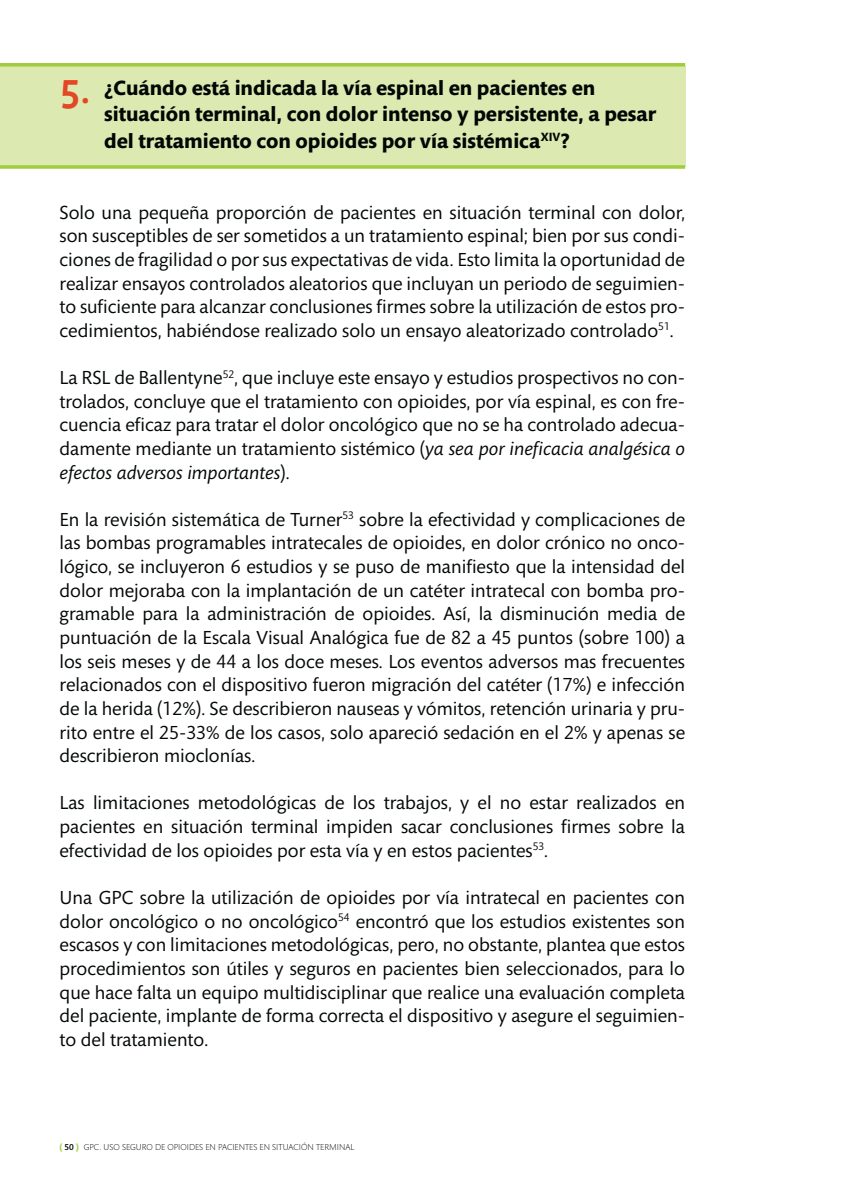
<style>
.page{position:relative;width:844px;height:1191px;background:#fff}
.page>*{position:absolute;margin:0;border:0;box-sizing:border-box;transform-origin:0 0}
.t1{font:42px "Vista Sans Med";color:#e34725}
.t2{font:700 21px/26.2px "Mundo Sans Std";color:#030805}
.t3{font:19.25px/23.6px "Mundo Sans Std";color:#030805;text-align:justify}
.t4{font:300 8.75px "Mundo Sans Std";color:#030805}
.s1{font-style:italic}
.s2{font-weight:900;color:#acd258}
.s3{font-weight:500}
</style>
<div class="page">
<div style="left:0;top:65px;width:685px;height:102px;background:#dceab2"></div>
<hr style="left:0;top:63px;width:685px;height:3px;background:#a0cc3d">
<svg style="left:0;top:165px;width:685px;height:4px;background:#a9d04f"></svg>
<h1 class="t1" style="left:60px;top:68px;width:33px">5.</h1>
<p class="t2" style="left:104px;top:77px;width:553px">¿Cuándo está indicada la vía espinal en pacientes en situación terminal, con dolor intenso y persistente, a pesar del tratamiento con opioides por vía sistémica<sup>XIV</sup>?</p>
<p class="t3" style="left:60px;top:202px;width:627px">Solo una pequeña proporción de pacientes en situación terminal con dolor, son susceptibles de ser sometidos a un tratamiento espinal; bien por sus condi&shy;ciones de fragilidad o por sus expectativas de vida. Esto limita la oportunidad de realizar ensayos controlados aleatorios que incluyan un periodo de seguimien&shy;to suficiente para alcanzar conclusiones firmes sobre la utilización de estos pro&shy;cedimientos, habiéndose realizado solo un ensayo aleatorizado controlado<sup>51</sup>.</p>
<p class="t3" style="left:60px;top:368px;width:627px">La RSL de Ballentyne<sup>52</sup>, que incluye este ensayo y estudios prospectivos no con&shy;trolados, concluye que el tratamiento con opioides, por vía espinal, es con fre&shy;cuencia eficaz para tratar el dolor oncológico que no se ha controlado adecua&shy;damente mediante un tratamiento sistémico (<span class="s1">ya sea por ineficacia analgésica o efectos adversos importantes</span>).</p>
<p class="t3" style="left:60px;top:509px;width:627px">En la revisión sistemática de Turner<sup>53</sup> sobre la efectividad y complicaciones de las bombas programables intratecales de opioides, en dolor crónico no onco&shy;lógico, se incluyeron 6 estudios y se puso de manifiesto que la intensidad del dolor mejoraba con la implantación de un catéter intratecal con bomba pro&shy;gramable para la administración de opioides. Así, la disminución media de puntuación de la Escala Visual Analógica fue de 82 a 45 puntos (sobre 100) a los seis meses y de 44 a los doce meses. Los eventos adversos mas frecuentes relacionados con el dispositivo fueron migración del catéter (17%) e infección de la herida (12%). Se describieron nauseas y vómitos, retención urinaria y pru&shy;rito entre el 25-33% de los casos, solo apareció sedación en el 2% y apenas se describieron mioclonías.</p>
<p class="t3" style="left:60px;top:793px;width:626px">Las limitaciones metodológicas de los trabajos, y el no estar realizados en pacientes en situación terminal impiden sacar conclusiones firmes sobre la efectividad de los opioides por esta vía y en estos pacientes<sup>53</sup>.</p>
<p class="t3" style="left:60px;top:887px;width:627px">Una GPC sobre la utilización de opioides por vía intratecal en pacientes con dolor oncológico o no oncológico<sup>54</sup> encontró que los estudios existentes son escasos y con limitaciones metodológicas, pero, no obstante, plantea que estos procedimientos son útiles y seguros en pacientes bien seleccionados, para lo que hace falta un equipo multidisciplinar que realice una evaluación completa del paciente, implante de forma correcta el dispositivo y asegure el seguimien&shy;to del tratamiento.</p>
<p class="t4" style="left:60px;top:1143px;width:296px"><span class="s2">(</span> <span class="s3">50</span> <span class="s2">)</span> GPC. USO SEGURO DE OPIOIDES EN PACIENTES EN SITUACIÓN TERMINAL</p>
</div>
